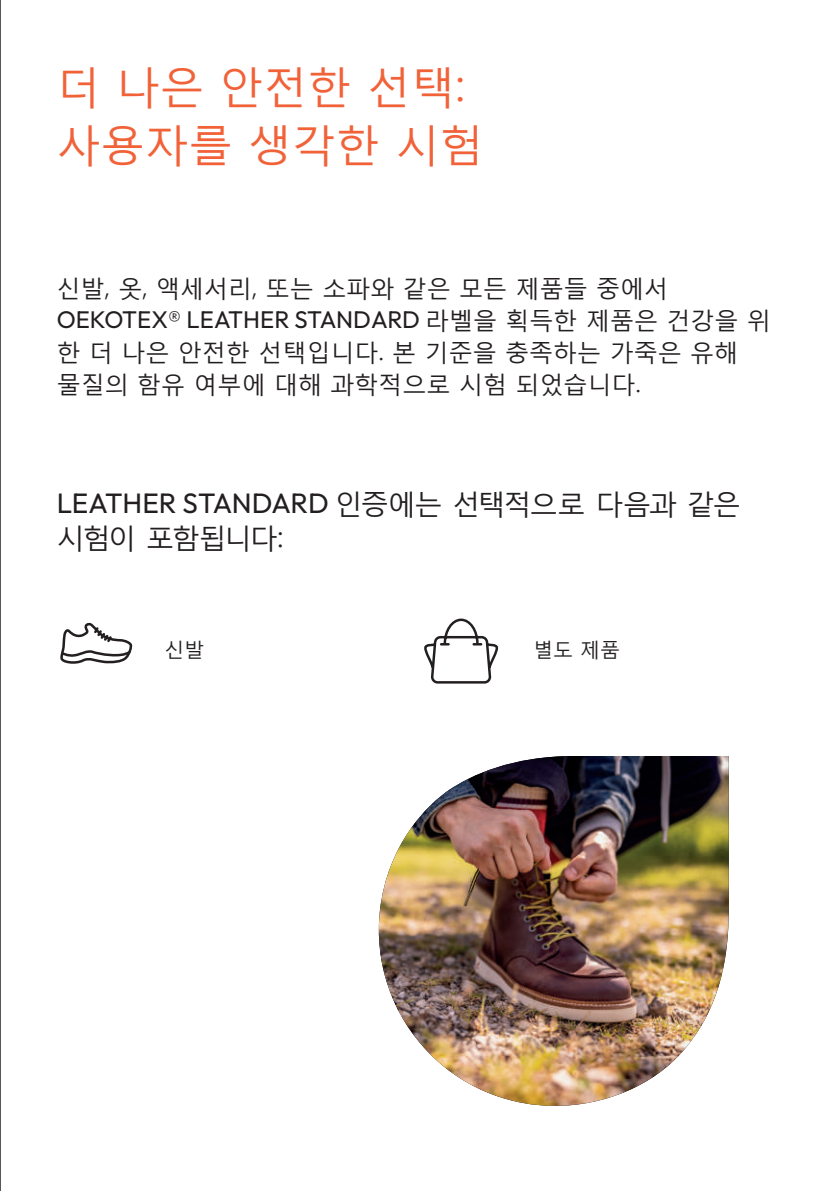
<style>
.page{position:relative;width:828px;height:1191px;background:#fff}
.page>*{position:absolute;margin:0;border:0;box-sizing:border-box;transform-origin:0 0}
.t1{font:44px/58px "Malgun Gothic";color:#f16239}
.t2{font:28px "Outfit";letter-spacing:-.01em;color:#231f20}
.t3{font:28px "Malgun Gothic";letter-spacing:-.075em;color:#231f20}
.t4{font:24px/32px "Malgun Gothic";color:#231f20}
.t5{font:24px "Outfit";color:#231f20}
.t6{font:20px "Malgun Gothic";color:#231f20}
.s1{font-family:"Malgun Gothic"}
</style>
<div class="page">
<svg style="left:60px;top:622px;width:72px;height:42px"></svg>
<svg style="left:425px;top:618px;width:72px;height:65px"></svg>
<img style="left:378px;top:756px;width:351px;height:350px">
<hr style="left:0;top:0;width:1px;height:1191px;background:#231f20">
<h1 class="t1" style="left:57px;top:57px;width:428px">더 나은 안전한 선택: 사용자를 생각한 시험</h1>
<p class="t4" style="left:57px;top:272px;width:613px">신발, 옷, 액세서리, 또는 소파와 같은 모든 제품들 중에서</p>
<p class="t5" style="left:57px;top:306px;width:716px">OEKOTEX® LEATHER STANDARD <span class="s1">라벨을 획득한 제품은 건강을 위</span></p>
<p class="t4" style="left:57px;top:336px;width:683px">한 더 나은 안전한 선택입니다. 본 기준을 충족하는 가죽은 유해 물질의 함유 여부에 대해 과학적으로 시험 되었습니다.</p>
<p class="t2" style="left:57px;top:487px;width:685px">LEATHER STANDARD <span class="s1">인증에는 선택적으로 다음과 같은</span></p>
<p class="t3" style="left:57px;top:520px;width:228px">시험이 포함됩니다:</p>
<p class="t6" style="left:164px;top:637px;width:41px">신발</p>
<p class="t6" style="left:533px;top:637px;width:89px">별도 제품</p>
</div>
